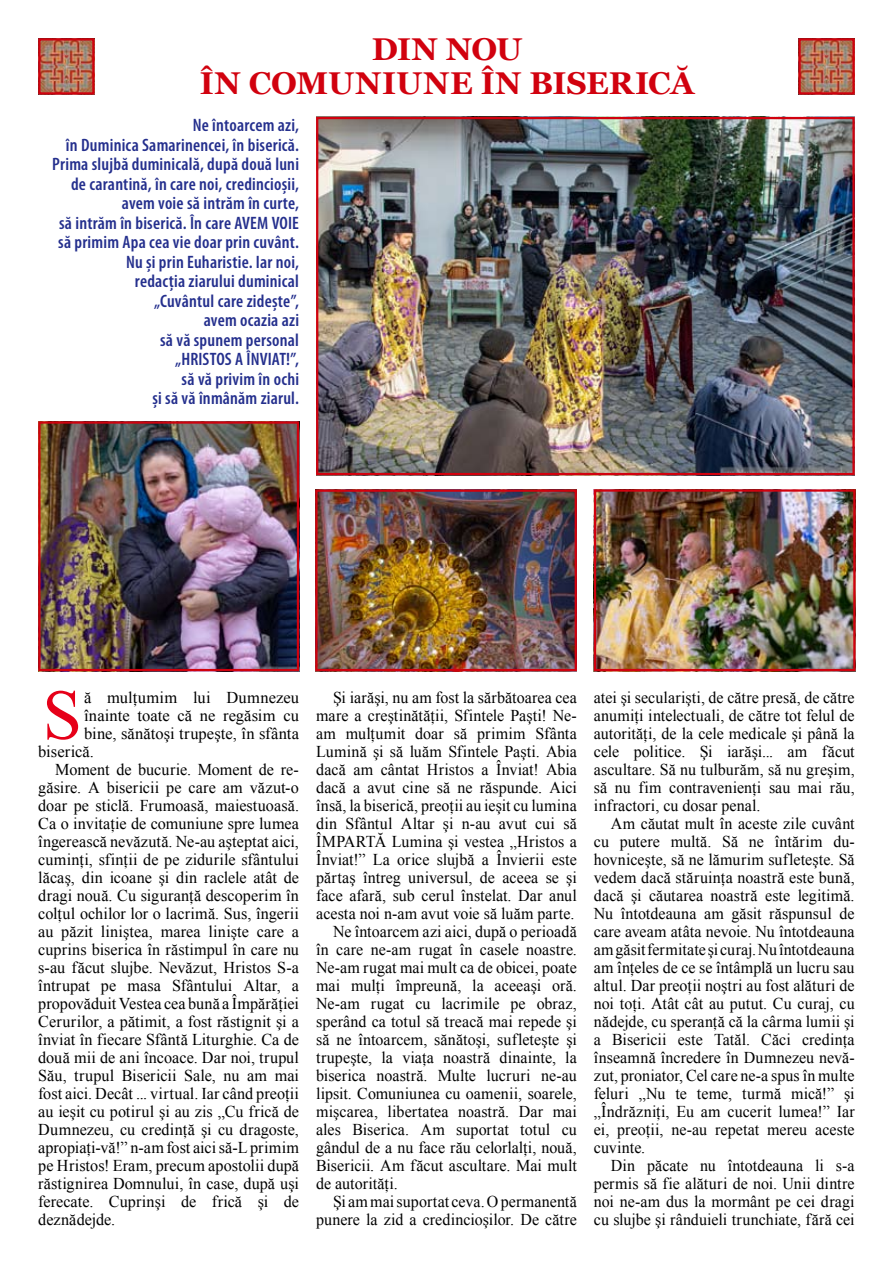
<style>
.page{position:relative;width:893px;height:1263px;background:#fff}
.page>*{position:absolute;margin:0;border:0;box-sizing:border-box;transform-origin:0 0}
.t1{font:70.8px "Times New Roman";color:#e60019}
.t2{font:700 31.5px/34.5px "Georgia";color:#d1010e;text-align:center}
.t3{font:600 condensed 18px/19.5px "Myriad Pro";letter-spacing:.015em;color:#242f8d;text-align:right}
.t4{font:16.5px/18px "Times New Roman";letter-spacing:.005em;color:#000;text-align:justify}
</style>
<div class="page">
<img style="left:41px;top:41px;width:51px;height:51px">
<div style="left:38px;top:38px;width:57px;height:57px;border:2px solid #d1010e"></div>
<img style="left:801px;top:41px;width:51px;height:51px">
<div style="left:798px;top:38px;width:57px;height:57px;border:2px solid #d1010e"></div>
<img style="left:319px;top:120px;width:533px;height:352px">
<div style="left:316px;top:117px;width:539px;height:358px;border:2px solid #d1010e"></div>
<img style="left:41px;top:424px;width:255px;height:244px">
<div style="left:38px;top:421px;width:261px;height:250px;border:2px solid #d1010e"></div>
<img style="left:318px;top:492px;width:256px;height:176px">
<div style="left:315px;top:489px;width:262px;height:182px;border:2px solid #d1010e"></div>
<img style="left:597px;top:492px;width:255px;height:176px">
<div style="left:594px;top:489px;width:261px;height:182px;border:2px solid #d1010e"></div>
<h2 class="t2" style="left:200px;top:32px;width:496px">DIN NOU<br>ÎN COMUNIUNE ÎN BISERICĂ</h2>
<p class="t3" style="left:52px;top:115px;width:248px">Ne întoarcem azi,<br>în Duminica Samarinencei, în biserică.<br>Prima slujbă duminicală, după două luni de carantină, în care noi, credincioșii, avem voie să intrăm în curte,<br>să intrăm în biserică. În care AVEM VOIE să primim Apa cea vie doar prin cuvânt.<br>Nu și prin Euharistie. Iar noi,<br>redacția ziarului duminical<br>„Cuvântul care zidește”,<br>avem ocazia azi<br>să vă spunem personal<br>„HRISTOS A ÎNVIAT!”,<br>să vă privim în ochi<br>și să vă înmânăm ziarul.</p>
<h1 class="t1" style="left:43px;top:667px;width:41px">S</h1>
<p class="t4" style="left:84px;top:688px;width:216px">ă mulţumim lui Dumnezeu</p>
<p class="t4" style="left:84px;top:706px;width:216px">înainte toate că ne regăsim cu</p>
<p class="t4" style="left:84px;top:724px;width:216px">bine, sănătoşi trupeşte, în sfânta</p>
<p class="t4" style="left:38px;top:742px;width:57px">biserică.</p>
<p class="t4" style="left:55px;top:760px;width:245px">Moment de bucurie. Moment de re-</p>
<p class="t4" style="left:38px;top:778px;width:262px">găsire. A bisericii pe care am văzut-o</p>
<p class="t4" style="left:38px;top:796px;width:262px">doar pe sticlă. Frumoasă, maiestuoasă.</p>
<p class="t4" style="left:38px;top:814px;width:262px">Ca o invitaţie de comuniune spre lumea</p>
<p class="t4" style="left:38px;top:832px;width:262px">îngerească nevăzută. Ne-au aşteptat aici,</p>
<p class="t4" style="left:38px;top:850px;width:262px">cuminţi, sfinţii de pe zidurile sfântului</p>
<p class="t4" style="left:38px;top:868px;width:262px">lăcaş, din icoane şi din raclele atât de</p>
<p class="t4" style="left:38px;top:886px;width:262px">dragi nouă. Cu siguranţă descoperim în</p>
<p class="t4" style="left:38px;top:904px;width:262px">colţul ochilor lor o lacrimă. Sus, îngerii</p>
<p class="t4" style="left:38px;top:922px;width:262px">au păzit liniştea, marea linişte care a</p>
<p class="t4" style="left:38px;top:940px;width:262px">cuprins biserica în răstimpul în care nu</p>
<p class="t4" style="left:38px;top:958px;width:262px">s-au făcut slujbe. Nevăzut, Hristos S-a</p>
<p class="t4" style="left:38px;top:976px;width:262px">întrupat pe masa Sfântului Altar, a</p>
<p class="t4" style="left:38px;top:994px;width:262px">propovăduit Vestea cea bună a Împărăţiei</p>
<p class="t4" style="left:38px;top:1012px;width:262px">Cerurilor, a pătimit, a fost răstignit şi a</p>
<p class="t4" style="left:38px;top:1030px;width:262px">înviat în fiecare Sfântă Liturghie. Ca de</p>
<p class="t4" style="left:38px;top:1048px;width:262px">două mii de ani încoace. Dar noi, trupul</p>
<p class="t4" style="left:38px;top:1066px;width:262px">Său, trupul Bisericii Sale, nu am mai</p>
<p class="t4" style="left:38px;top:1084px;width:262px">fost aici. Decât ... virtual. Iar când preoţii</p>
<p class="t4" style="left:38px;top:1102px;width:262px">au ieşit cu potirul şi au zis „Cu frică de</p>
<p class="t4" style="left:38px;top:1120px;width:262px">Dumnezeu, cu credinţă şi cu dragoste,</p>
<p class="t4" style="left:38px;top:1138px;width:262px">apropiaţi-vă!” n-am fost aici să-L primim</p>
<p class="t4" style="left:38px;top:1156px;width:262px">pe Hristos! Eram, precum apostolii după</p>
<p class="t4" style="left:38px;top:1174px;width:262px">răstignirea Domnului, în case, după uşi</p>
<p class="t4" style="left:38px;top:1192px;width:262px">ferecate. Cuprinşi de frică şi de</p>
<p class="t4" style="left:38px;top:1210px;width:79px">deznădejde.</p>
<p class="t4" style="left:333px;top:688px;width:245px">Şi iarăşi, nu am fost la sărbătoarea cea</p>
<p class="t4" style="left:316px;top:706px;width:262px">mare a creştinătăţii, Sfintele Paşti! Ne-</p>
<p class="t4" style="left:316px;top:724px;width:262px">am mulţumit doar să primim Sfânta</p>
<p class="t4" style="left:316px;top:742px;width:262px">Lumină şi să luăm Sfintele Paşti. Abia</p>
<p class="t4" style="left:316px;top:760px;width:262px">dacă am cântat Hristos a Înviat! Abia</p>
<p class="t4" style="left:316px;top:778px;width:262px">dacă a avut cine să ne răspunde. Aici</p>
<p class="t4" style="left:316px;top:796px;width:262px">însă, la biserică, preoţii au ieşit cu lumina</p>
<p class="t4" style="left:316px;top:814px;width:262px">din Sfântul Altar şi n-au avut cui să</p>
<p class="t4" style="left:316px;top:832px;width:262px">ÎMPARTĂ Lumina şi vestea „Hristos a</p>
<p class="t4" style="left:316px;top:850px;width:262px">Înviat!” La orice slujbă a Învierii este</p>
<p class="t4" style="left:316px;top:868px;width:262px">părtaş întreg universul, de aceea se şi</p>
<p class="t4" style="left:316px;top:886px;width:262px">face afară, sub cerul înstelat. Dar anul</p>
<p class="t4" style="left:316px;top:904px;width:260px">acesta noi n-am avut voie să luăm parte.</p>
<p class="t4" style="left:333px;top:922px;width:245px">Ne întoarcem azi aici, după o perioadă</p>
<p class="t4" style="left:316px;top:940px;width:262px">în care ne-am rugat în casele noastre.</p>
<p class="t4" style="left:316px;top:958px;width:262px">Ne-am rugat mai mult ca de obicei, poate</p>
<p class="t4" style="left:316px;top:976px;width:262px">mai mulţi împreună, la aceeaşi oră.</p>
<p class="t4" style="left:316px;top:994px;width:262px">Ne‑am rugat cu lacrimile pe obraz,</p>
<p class="t4" style="left:316px;top:1012px;width:262px">sperând ca totul să treacă mai repede şi</p>
<p class="t4" style="left:316px;top:1030px;width:262px">să ne întoarcem, sănătoşi, sufleteşte şi</p>
<p class="t4" style="left:316px;top:1048px;width:262px">trupeşte, la viaţa noastră dinainte, la</p>
<p class="t4" style="left:316px;top:1066px;width:262px">biserica noastră. Multe lucruri ne-au</p>
<p class="t4" style="left:316px;top:1084px;width:262px">lipsit. Comuniunea cu oamenii, soarele,</p>
<p class="t4" style="left:316px;top:1102px;width:262px">mişcarea, libertatea noastră. Dar mai</p>
<p class="t4" style="left:316px;top:1120px;width:262px">ales Biserica. Am suportat totul cu</p>
<p class="t4" style="left:316px;top:1138px;width:262px">gândul de a nu face rău celorlalţi, nouă,</p>
<p class="t4" style="left:316px;top:1156px;width:262px">Bisericii. Am făcut ascultare. Mai mult</p>
<p class="t4" style="left:316px;top:1174px;width:83px">de autorităţi.</p>
<p class="t4" style="left:333px;top:1192px;width:245px">Şi am mai suportat ceva. O permanentă</p>
<p class="t4" style="left:316px;top:1210px;width:262px">punere la zid a credincioşilor. De către</p>
<p class="t4" style="left:594px;top:688px;width:262px">atei şi secularişti, de către presă, de către anumiţi intelectuali, de către tot felul de autorităţi, de la cele medicale şi până la cele politice. Şi iarăşi... am făcut ascultare. Să nu tulburăm, să nu greşim, să nu fim contravenienţi sau mai rău, infractori, cu dosar penal.</p>
<p class="t4" style="left:594px;top:814px;width:262px;text-indent:17px">Am căutat mult în aceste zile cuvânt cu putere multă. Să ne întărim du&shy;hovniceşte, să ne lămurim sufleteşte. Să vedem dacă stăruinţa noastră este bună, dacă şi căutarea noastră este legitimă.<br>Nu întotdeauna am găsit răspunsul de care aveam atâta nevoie. Nu întotdeauna am găsit fermitate şi curaj. Nu întotdeauna am înţeles de ce se întâmplă un lucru sau altul. Dar preoţii noştri au fost alături de noi toţi. Atât cât au putut. Cu curaj, cu nădejde, cu speranţă că la cârma lumii şi a Bisericii este Tatăl. Căci credinţa înseamnă încredere în Dumnezeu nevă&shy;zut, proniator, Cel care ne-a spus în multe feluri „Nu te teme, turmă mică!” şi „Îndrăzniţi, Eu am cucerit lumea!” Iar ei, preoţii, ne-au repetat mereu aceste cuvinte.</p>
<p class="t4" style="left:594px;top:1156px;width:262px;text-indent:17px">Din păcate nu întotdeauna li s-a permis să fie alături de noi. Unii dintre noi ne-am dus la mormânt pe cei dragi cu slujbe şi rânduieli trunchiate, fără cei</p>
</div>
